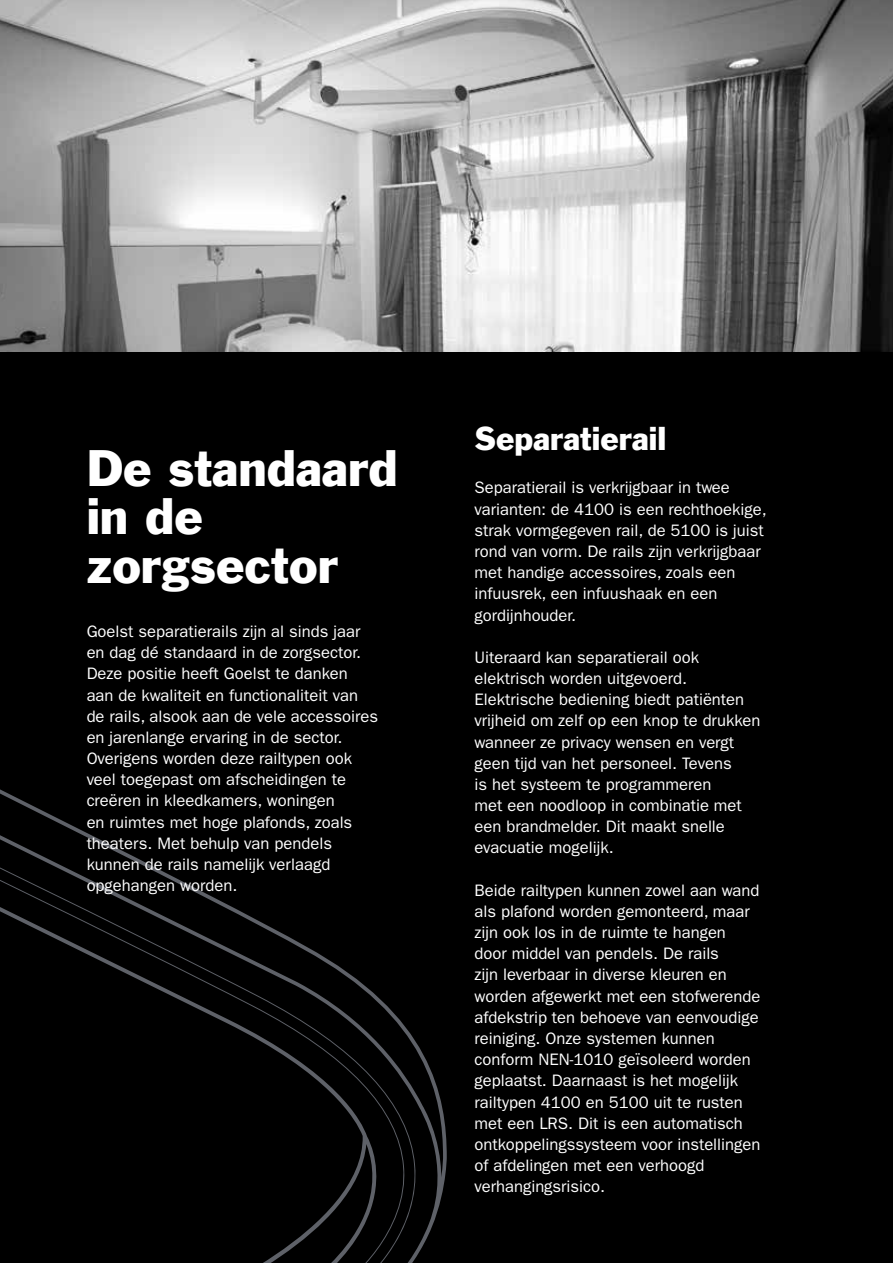
<style>
.page{position:relative;width:893px;height:1263px;background:#000}
.page>*{position:absolute;margin:0;border:0;box-sizing:border-box;transform-origin:0 0}
.t1{font:46.8px/48.3px "Franklin Gothic";color:#fff}
.t2{font:30.3px "Franklin Gothic";color:#fff}
.t3{font:16.65px/21.1px "ITC Franklin Gothic Std";color:#fff}
</style>
<div class="page">
<img style="left:0;top:0;width:893px;height:351px">
<svg style="left:0;top:789px;width:447px;height:474px"></svg>
<h1 class="t1" style="left:87px;top:445px;width:313px">De standaard in de zorgsector</h1>
<p class="t3" style="left:87px;top:621px;width:293px">Goelst separatierails zijn al sinds jaar en dag dé standaard in de zorgsector.<br>Deze positie heeft Goelst te danken aan de kwaliteit en functionaliteit van de rails, alsook aan de vele accessoires en jarenlange ervaring in de sector.<br>Overigens worden deze railtypen ook veel toegepast om afscheidingen te creëren in kleedkamers, woningen<br>en ruimtes met hoge plafonds, zoals theaters. Met behulp van pendels kunnen de rails namelijk verlaagd opgehangen worden.</p>
<h2 class="t2" style="left:474px;top:419px;width:193px">Separatierail</h2>
<p class="t3" style="left:474px;top:477px;width:294px">Separatierail is verkrijgbaar in twee varianten: de 4100 is een rechthoekige, strak vormgegeven rail, de 5100 is juist rond van vorm. De rails zijn verkrijgbaar met handige accessoires, zoals een infuusrek, een infuushaak en een gordijnhouder.</p>
<p class="t3" style="left:474px;top:647px;width:288px">Uiteraard kan separatierail ook elektrisch worden uitgevoerd.<br>Elektrische bediening biedt patiënten vrijheid om zelf op een knop te drukken wanneer ze privacy wensen en vergt geen tijd van het personeel. Tevens<br>is het systeem te programmeren<br>met een noodloop in combinatie met een brandmelder. Dit maakt snelle evacuatie mogelijk.</p>
<p class="t3" style="left:474px;top:880px;width:288px">Beide railtypen kunnen zowel aan wand als plafond worden gemonteerd, maar zijn ook los in de ruimte te hangen door middel van pendels. De rails<br>zijn leverbaar in diverse kleuren en worden afgewerkt met een stofwerende afdekstrip ten behoeve van eenvoudige reiniging. Onze systemen kunnen conform NEN-1010 geïsoleerd worden geplaatst. Daarnaast is het mogelijk railtypen 4100 en 5100 uit te rusten met een LRS. Dit is een automatisch ontkoppelingssysteem voor instellingen of afdelingen met een verhoogd verhangingsrisico.</p>
</div>
